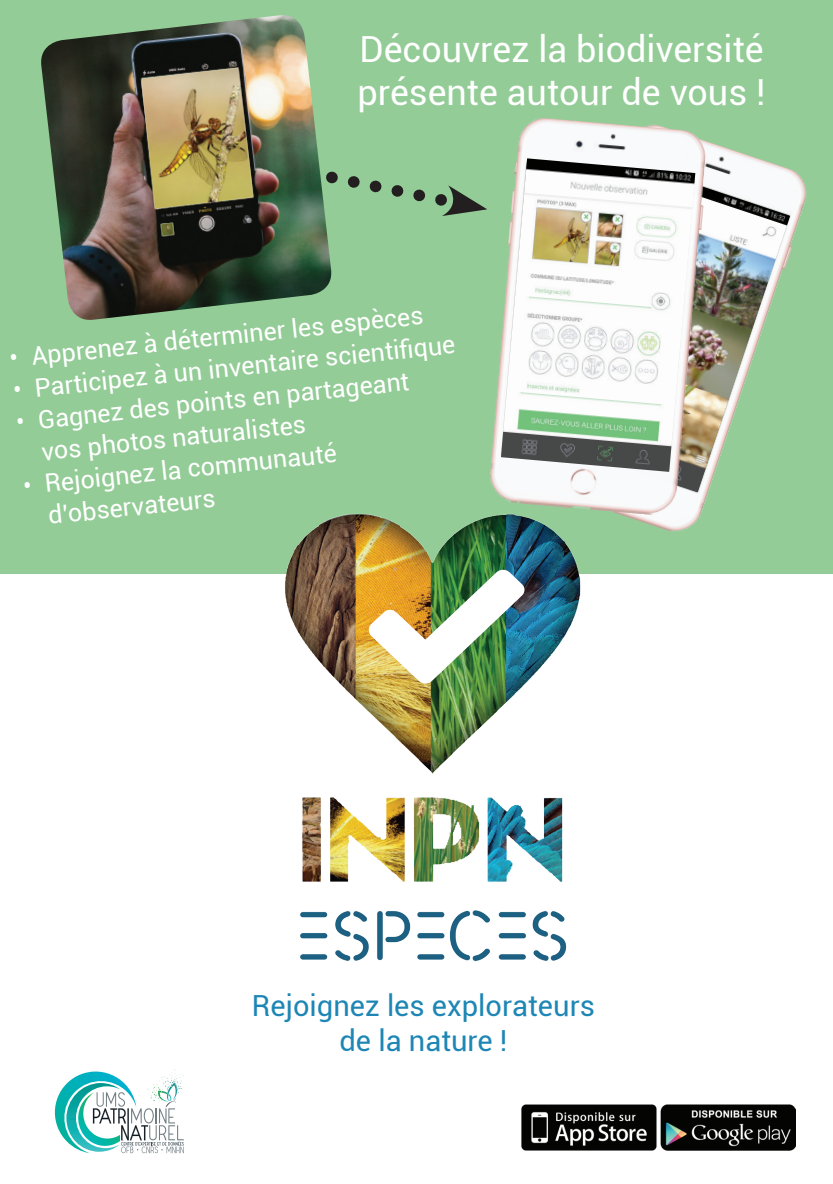
<style>
.page{position:relative;width:833px;height:1184px;background:#fff}
.page>*{position:absolute;margin:0;border:0;box-sizing:border-box;transform-origin:0 0}
.t1{font:36px/43.2px "Roboto";color:#fff}
.t2{font:29px/34.8px "Roboto";color:#1e86b5;text-align:center}
.t3{font:25.2px/32px "Roboto";color:#fff}
</style>
<div class="page">
<div style="left:0;top:0;width:832px;height:574px;background:#93cc96"></div>
<img style="left:521px;top:1104px;width:274px;height:46px">
<svg style="left:333px;top:171px;width:152px;height:45px"></svg>
<img style="left:41px;top:15px;width:292px;height:305px">
<svg style="left:54px;top:1069px;width:130px;height:84px"></svg>
<img style="left:285px;top:514px;width:296px;height:448px">
<img style="left:515px;top:142px;width:292px;height:397px">
<img style="left:709px;top:164px;width:81px;height:328px">
<img style="left:485px;top:118px;width:224px;height:399px">
<img style="left:501px;top:158px;width:194px;height:314px">
<h1 class="t1" style="left:357px;top:26px;width:409px">Découvrez la biodiversité présente autour de vous !</h1>
<p class="t3" style="left:8px;top:342px;width:417px;rotate:-6deg">• Apprenez à déterminer les espèces</p>
<p class="t3" style="left:11px;top:373px;width:446px;rotate:-6deg">• Participez à un inventaire scientifi que</p>
<p class="t3" style="left:36px;top:403px;width:374px;text-indent:-22px;rotate:-6deg">• Gagnez des points en partageant vos photos naturalistes</p>
<p class="t3" style="left:43px;top:467px;width:295px;text-indent:-22px;rotate:-6deg">• Rejoignez la communauté d’observateurs</p>
<p class="t2" style="left:252px;top:987px;width:344px">Rejoignez les explorateurs de la nature !</p>
</div>
